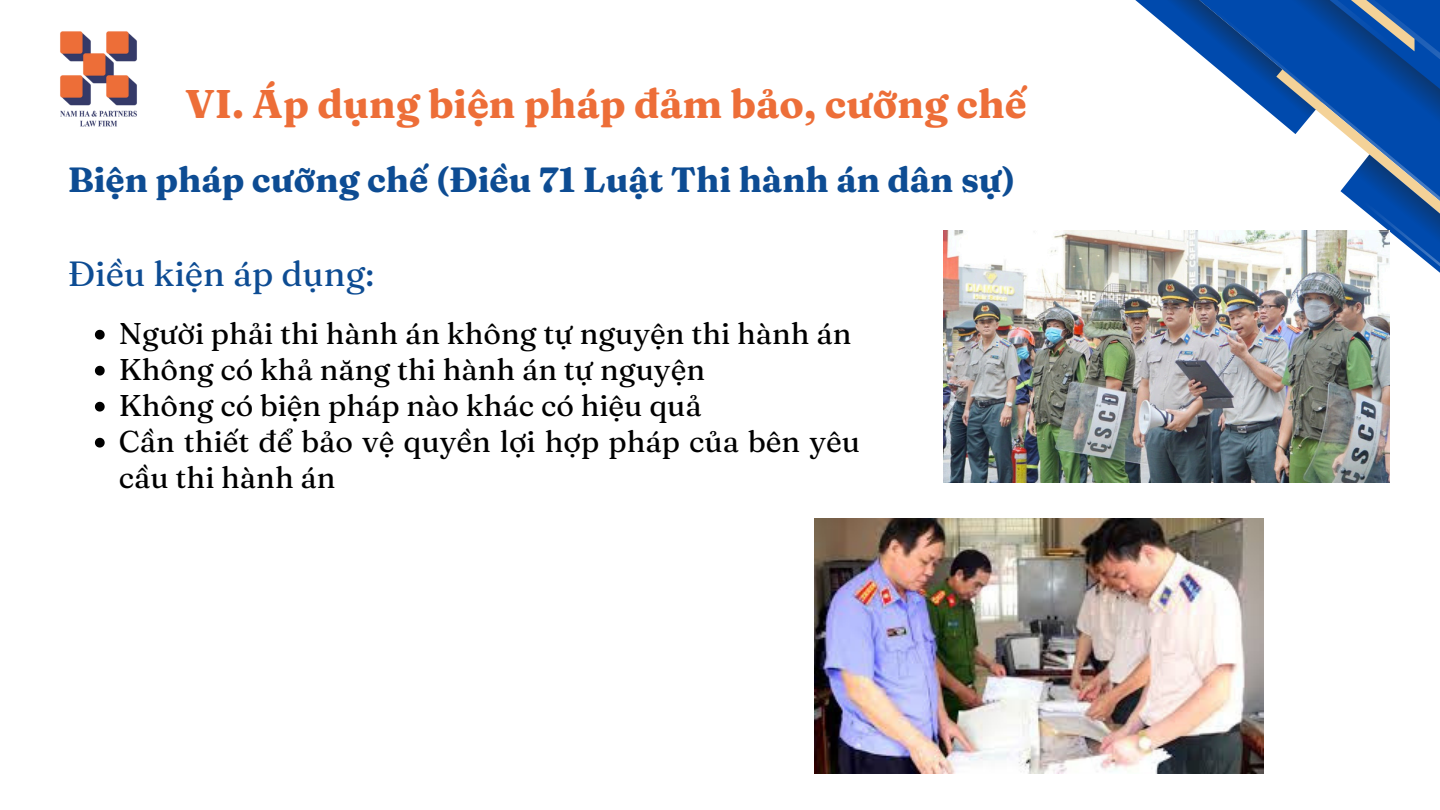
<style>
.page{position:relative;width:1440px;height:810px;background:#fff}
.page>*{position:absolute;margin:0;border:0;box-sizing:border-box;transform-origin:0 0}
.t1{font:700 40px "Fraunces 9 pt";color:#ed6e38}
.t2{font:700 35px "Fraunces 9 pt";color:#0d4c93}
.t3{font:35px "Fraunces 9 pt";color:#0d4c93}
.t4{font:30px/36px "Fraunces 9 pt";color:#000}
</style>
<div class="page">
<svg style="left:1087px;top:0;width:353px;height:273px"></svg>
<img style="left:60px;top:31px;width:77px;height:96px">
<img style="left:943px;top:231px;width:447px;height:251px">
<img style="left:814px;top:519px;width:449px;height:254px">
<svg style="left:95px;top:330px;width:10px;height:10px"></svg>
<svg style="left:95px;top:366px;width:10px;height:10px"></svg>
<svg style="left:95px;top:402px;width:10px;height:10px"></svg>
<svg style="left:95px;top:438px;width:10px;height:10px"></svg>
<p class="t1" style="left:185px;top:78px;width:843px">VI. Áp dụng biện pháp đảm bảo, cưỡng chế</p>
<p class="t2" style="left:68px;top:158px;width:949px">Biện pháp cưỡng chế (Điều 71 Luật Thi hành án dân sự)</p>
<p class="t3" style="left:68px;top:251px;width:308px">Điều kiện áp dụng:</p>
<h1 class="t4" style="left:119px;top:315px;width:734px">Người phải thi hành án không tự nguyện thi hành án</h1>
<p class="t4" style="left:119px;top:351px;width:588px">Không có khả năng thi hành án tự nguyện</p>
<p class="t4" style="left:119px;top:387px;width:584px">Không có biện pháp nào khác có hiệu quả</p>
<p class="t4" style="left:119px;top:423px;width:743px">Cần thiết để bảo vệ quyền lợi hợp pháp của bên yêu cầu thi hành án</p>
</div>
